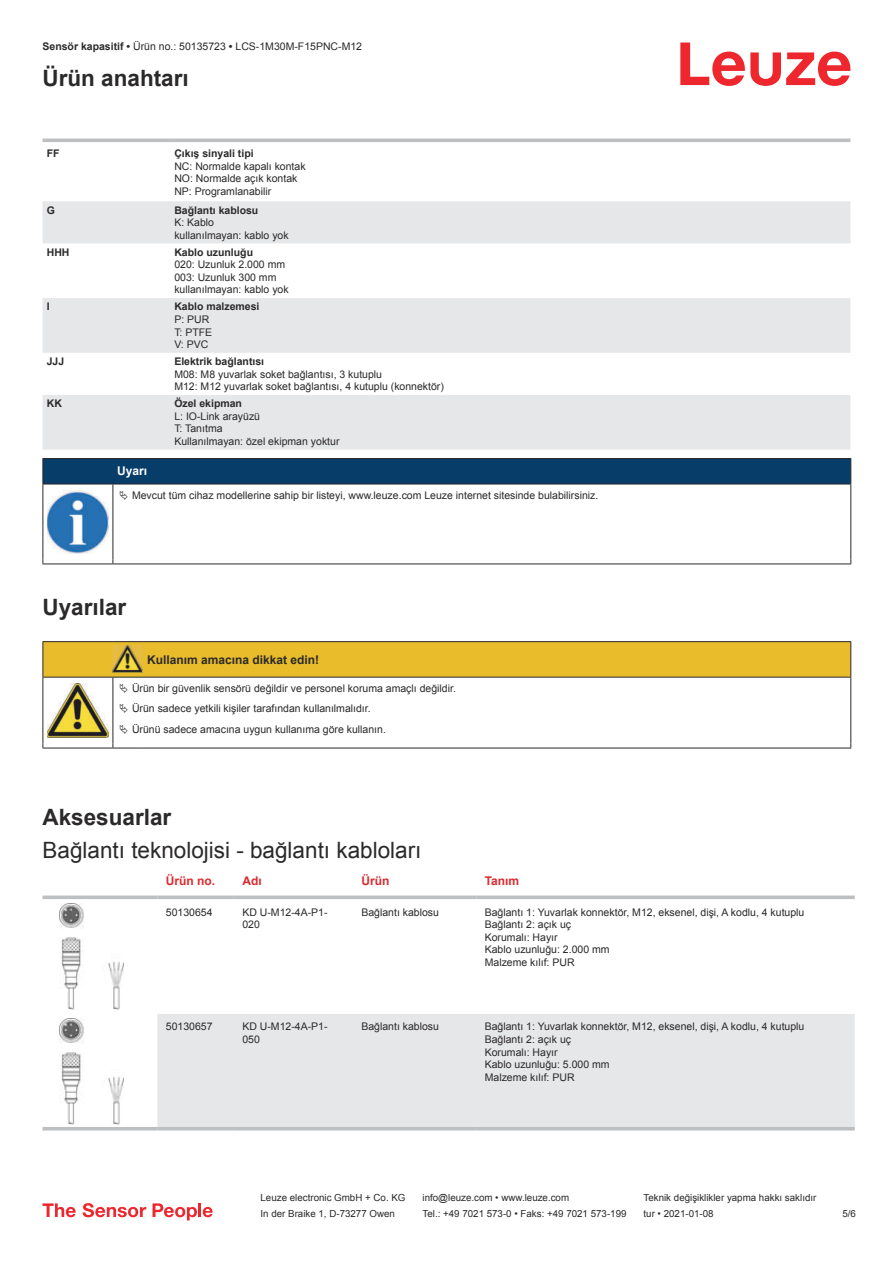
<style>
.page{position:relative;width:893px;height:1263px;background:#fff}
.page>*{position:absolute;margin:0;border:0;box-sizing:border-box;transform-origin:0 0}
.t1{font:22.5px "Arial";color:#2b292a}
.t2{font:700 22.5px "Arial";color:#2b292a}
.t3{font:700 12px "Arial";color:#2b292a}
.t4{font:700 12px "Arial";color:#db2a30}
.t5{font:700 12px "Arial";color:#fff}
.t6{font:10.5px/12.6px "Arial";color:#2b292a}
.t7{font:700 10.5px "Arial";color:#2b292a}
.t8{font:9.75px "Arial";color:#2b292a}
.s1{font-weight:700}
</style>
<div class="page">
<svg style="left:680px;top:43px;width:170px;height:43px"></svg>
<svg style="left:43px;top:201px;width:807px;height:249px;fill:#e6e7e9"></svg>
<hr style="left:43px;top:139px;width:127px;height:3px;background:#bdbfc1">
<hr style="left:170px;top:139px;width:680px;height:3px;background:#bdbfc1">
<div style="left:157px;top:1014px;width:698px;height:113px;background:#e6e7e9"></div>
<svg style="left:43px;top:895px;width:114px;height:4px"></svg>
<svg style="left:157px;top:895px;width:77px;height:4px"></svg>
<svg style="left:234px;top:895px;width:119px;height:4px"></svg>
<svg style="left:353px;top:895px;width:123px;height:4px"></svg>
<svg style="left:476px;top:895px;width:379px;height:4px;background:#c5c7c9"></svg>
<hr style="left:43px;top:1127px;width:114px;height:3px;background:#bdbfc1">
<hr style="left:157px;top:1127px;width:77px;height:3px;background:#bdbfc1">
<hr style="left:234px;top:1127px;width:119px;height:3px;background:#bdbfc1">
<hr style="left:353px;top:1127px;width:123px;height:3px;background:#bdbfc1">
<hr style="left:476px;top:1127px;width:379px;height:3px;background:#bdbfc1">
<img style="left:59px;top:903px;width:65px;height:107px">
<img style="left:59px;top:1018px;width:65px;height:106px">
<svg style="left:43px;top:1203px;width:33px;height:14px"></svg>
<svg style="left:83px;top:1203px;width:63px;height:14px"></svg>
<svg style="left:153px;top:1203px;width:44px;height:17px"></svg>
<hr style="left:198px;top:1203px;width:3px;height:14px;background:#ed272d">
<svg style="left:203px;top:1207px;width:10px;height:10px"></svg>
<hr style="left:43px;top:484px;width:70px;height:1px;background:#2b292a">
<svg style="left:43px;top:458px;width:808px;height:26px;background:#083b65"></svg>
<hr style="left:113px;top:484px;width:738px;height:1px;background:#2b292a">
<hr style="left:43px;top:484px;width:1px;height:75px;background:#2b292a">
<hr style="left:113px;top:484px;width:1px;height:75px;background:#2b292a">
<hr style="left:850px;top:484px;width:1px;height:75px;background:#2b292a">
<hr style="left:43px;top:563px;width:70px;height:1px;background:#2b292a">
<hr style="left:113px;top:563px;width:738px;height:1px;background:#2b292a">
<img style="left:47px;top:490px;width:61px;height:63px">
<hr style="left:43px;top:641px;width:70px;height:1px;background:#2b292a">
<hr style="left:113px;top:641px;width:30px;height:1px;background:#2b292a">
<hr style="left:143px;top:641px;width:708px;height:1px;background:#2b292a">
<hr style="left:43px;top:748px;width:70px;height:1px;background:#2b292a">
<hr style="left:113px;top:748px;width:30px;height:1px;background:#2b292a">
<hr style="left:143px;top:748px;width:708px;height:1px;background:#2b292a">
<svg style="left:43px;top:642px;width:808px;height:106px"></svg>
<p class="t6" style="left:43px;top:41px;width:321px"><span class="s1">Sensör kapasitif •</span> Ürün no.: 50135723 <span class="s1">•</span> LCS-1M30M-F15PNC-M12</p>
<h1 class="t2" style="left:43px;top:63px;width:148px">Ürün anahtarı</h1>
<p class="t7" style="left:47px;top:149px;width:14px">FF</p>
<p class="t7" style="left:174px;top:146px;width:81px">Çıkış sinyali tipi</p>
<p class="t6" style="left:174px;top:160px;width:133px">NC: Normalde kapalı kontak<br>NO: Normalde açık kontak<br>NP: Programlanabilir</p>
<p class="t7" style="left:47px;top:206px;width:10px">G</p>
<p class="t7" style="left:174px;top:202px;width:86px">Bağlantı kablosu</p>
<p class="t6" style="left:174px;top:217px;width:116px">K: Kablo<br>kullanılmayan: kablo yok</p>
<p class="t7" style="left:47px;top:248px;width:24px">HHH</p>
<p class="t7" style="left:174px;top:245px;width:80px">Kablo uzunluğu</p>
<p class="t6" style="left:174px;top:258px;width:116px">020: Uzunluk 2.000 mm<br>003: Uzunluk 300 mm kullanılmayan: kablo yok</p>
<p class="t7" style="left:47px;top:303px;width:4px">I</p>
<p class="t7" style="left:174px;top:299px;width:87px">Kablo malzemesi</p>
<p class="t6" style="left:174px;top:313px;width:39px">P: PUR<br>T: PTFE<br>V: PVC</p>
<p class="t7" style="left:47px;top:357px;width:19px">JJJ</p>
<p class="t7" style="left:174px;top:354px;width:91px">Elektrik bağlantısı</p>
<p class="t6" style="left:174px;top:368px;width:271px">M08: M8 yuvarlak soket bağlantısı, 3 kutuplu<br>M12: M12 yuvarlak soket bağlantısı, 4 kutuplu (konnektör)</p>
<p class="t7" style="left:47px;top:399px;width:17px">KK</p>
<p class="t7" style="left:174px;top:399px;width:69px">Özel ekipman</p>
<p class="t6" style="left:174px;top:410px;width:167px">L: IO-Link arayüzü<br>T: Tanıtma<br>Kullanılmayan: özel ekipman yoktur</p>
<p class="t5" style="left:117px;top:463px;width:32px">Uyarı</p>
<p class="t6" style="left:132px;top:489px;width:468px">Mevcut tüm cihaz modellerine sahip bir listeyi, www.leuze.com Leuze internet sitesinde bulabilirsiniz.</p>
<h1 class="t2" style="left:43px;top:591px;width:85px">Uyarılar</h1>
<p class="t3" style="left:147px;top:651px;width:174px">Kullanım amacına dikkat edin!</p>
<p class="t6" style="left:132px;top:678px;width:325px;line-height:20.2px">Ürün bir güvenlik sensörü değildir ve personel koruma amaçlı değildir.<br>Ürün sadece yetkili kişiler tarafından kullanılmalıdır.<br>Ürünü sadece amacına uygun kullanıma göre kullanın.</p>
<h1 class="t2" style="left:43px;top:808px;width:130px">Aksesuarlar</h1>
<h1 class="t1" style="left:43px;top:835px;width:380px">Bağlantı teknolojisi - bağlantı kabloları</h1>
<p class="t4" style="left:166px;top:872px;width:51px">Ürün no.</p>
<p class="t4" style="left:242px;top:872px;width:21px">Adı</p>
<p class="t4" style="left:361px;top:876px;width:29px">Ürün</p>
<p class="t4" style="left:485px;top:872px;width:36px">Tanım</p>
<p class="t6" style="left:166px;top:905px;width:48px">50130654</p>
<p class="t6" style="left:242px;top:905px;width:87px">KD U-M12-4A-P1-<br>020</p>
<p class="t6" style="left:361px;top:905px;width:79px">Bağlantı kablosu</p>
<p class="t6" style="left:485px;top:905px;width:321px">Bağlantı 1: Yuvarlak konnektör, M12, eksenel, dişi, A kodlu, 4 kutuplu<br>Bağlantı 2: açık uç<br>Korumalı: Hayır<br>Kablo uzunluğu: 2.000 mm<br>Malzeme kılıf: PUR</p>
<p class="t6" style="left:166px;top:1021px;width:48px">50130657</p>
<p class="t6" style="left:242px;top:1020px;width:87px">KD U-M12-4A-P1-<br>050</p>
<p class="t6" style="left:361px;top:1020px;width:79px">Bağlantı kablosu</p>
<p class="t6" style="left:485px;top:1020px;width:321px">Bağlantı 1: Yuvarlak konnektör, M12, eksenel, dişi, A kodlu, 4 kutuplu<br>Bağlantı 2: açık uç<br>Korumalı: Hayır<br>Kablo uzunluğu: 5.000 mm<br>Malzeme kılıf: PUR</p>
<p class="t8" style="left:261px;top:1191px;width:146px">Leuze electronic GmbH + Co. KG</p>
<p class="t8" style="left:423px;top:1191px;width:148px">info@leuze.com • www.leuze.com</p>
<p class="t8" style="left:644px;top:1191px;width:174px">Teknik değişiklikler yapma hakkı saklıdır</p>
<p class="t8" style="left:261px;top:1207px;width:136px">In der Braike 1, D-73277 Owen</p>
<p class="t8" style="left:423px;top:1207px;width:205px">Tel.: +49 7021 573-0 • Faks: +49 7021 573-199</p>
<p class="t8" style="left:644px;top:1207px;width:72px">tur • 2021-01-08</p>
<p class="t8" style="left:842px;top:1210px;width:15px">5 /6</p>
</div>
